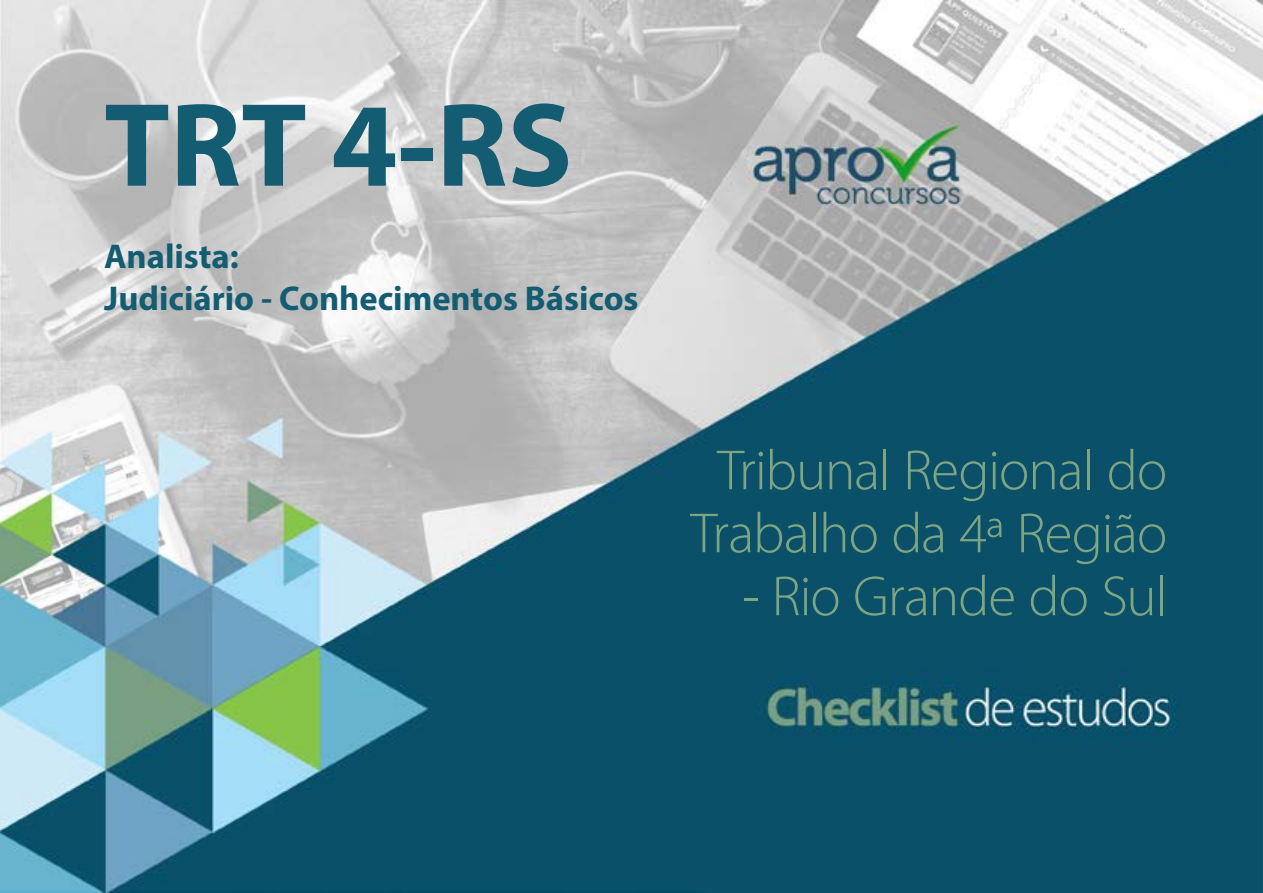
<style>
.page{position:relative;width:1263px;height:893px;background:#fff}
.page>*{position:absolute;margin:0;border:0;box-sizing:border-box;transform-origin:0 0}
.t1{font:700 120px "Myriad Pro";color:#135c71}
.t2{font:300 57px/63px "Myriad Pro";letter-spacing:-.02em;color:#7da583;text-align:center}
.t3{font:700 34.5px/41.4px "Myriad Pro";color:#135c71}
</style>
<div class="page">
<img style="left:0;top:0;width:1263px;height:893px">
<h1 class="t1" style="left:104px;top:67px;width:470px">TRT 4-RS</h1>
<p class="t3" style="left:104px;top:235px;width:536px">Analista:<br>Judiciário - Conhecimentos Básicos</p>
<p class="t2" style="left:691px;top:438px;width:478px">Tribunal Regional do<br>Trabalho da 4ª Região</p>
<p class="t2" style="left:742px;top:564px;width:426px">- Rio Grande do Sul</p>
</div>
